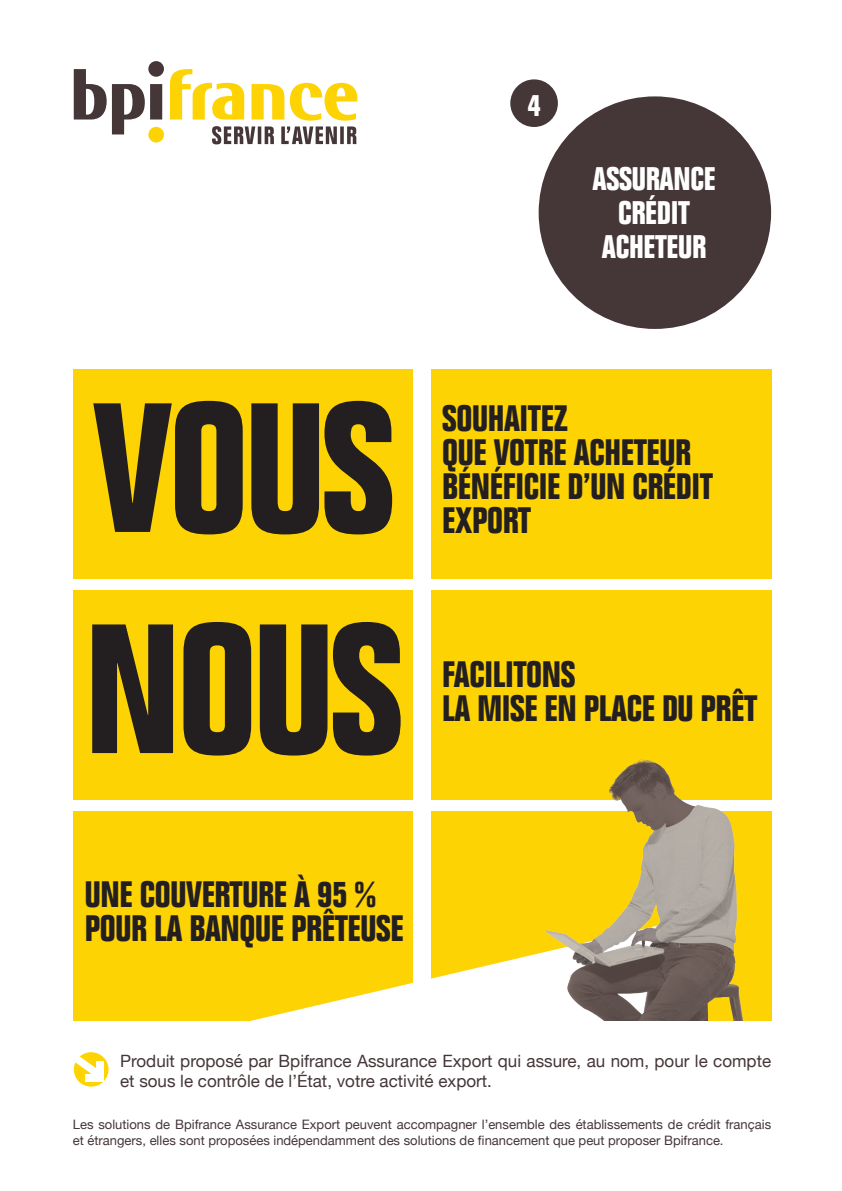
<style>
.page{position:relative;width:842px;height:1191px;background:#fff}
.page>*{position:absolute;margin:0;border:0;box-sizing:border-box;transform-origin:0 0}
.t1{font:700 condensed 180px "Folio";letter-spacing:-.02em;color:#231f20}
.t2{font:700 condensed 36px/34px "Folio";letter-spacing:-.01em;color:#231f20}
.t3{font:700 condensed 32px/34px "Folio";letter-spacing:-.01em;color:#fff;text-align:center}
.t4{font:700 condensed 30px "Folio";color:#fff}
.t5{font:17px/20px "Helvetica Neue";color:#453638}
.t6{font:13px/16px "Helvetica Neue";color:#453638}
</style>
<div class="page">
<div style="left:510px;top:79px;width:48px;height:48px;background:#453638;border-radius:50%"></div>
<div style="left:74px;top:369px;width:340px;height:209px;background:#fed304"></div>
<div style="left:74px;top:590px;width:340px;height:209px;background:#fed304"></div>
<div style="left:74px;top:811px;width:340px;height:209px;background:#fed304"></div>
<div style="left:431px;top:369px;width:340px;height:209px;background:#fed304"></div>
<div style="left:431px;top:590px;width:340px;height:209px;background:#fed304"></div>
<div style="left:431px;top:811px;width:340px;height:209px;background:#fed304"></div>
<div style="left:539px;top:96px;width:232px;height:233px;background:#453638;border-radius:50%"></div>
<div style="left:148px;top:127px;width:16px;height:15px;background:#fed304;border-radius:50%"></div>
<svg style="left:170px;top:69px;width:187px;height:75px"></svg>
<div style="left:150px;top:84px;width:12px;height:35px;background:#453638"></div>
<div style="left:148px;top:61px;width:16px;height:16px;background:#453638;border-radius:50%"></div>
<svg style="left:74px;top:69px;width:71px;height:65px"></svg>
<svg style="left:74px;top:1052px;width:35px;height:34px"></svg>
<div style="left:86px;top:1074px;width:18px;height:7px;background:#fff"></div>
<div style="left:97px;top:1061px;width:7px;height:19px;background:#fff"></div>
<svg style="left:74px;top:1055px;width:28px;height:23px"></svg>
<svg style="left:237px;top:909px;width:491px;height:112px"></svg>
<img style="left:512px;top:759px;width:258px;height:261px">
<h3 class="t4" style="left:528px;top:89px;width:14px">4</h3>
<h3 class="t3" style="left:592px;top:162px;width:124px">ASSURANCE<br>CRÉDIT<br>ACHETEUR</h3>
<h1 class="t1" style="left:93px;top:369px;width:304px">VOUS</h1>
<h1 class="t1" style="left:84px;top:590px;width:320px">NOUS</h1>
<h2 class="t2" style="left:442px;top:402px;width:273px">SOUHAITEZ<br>QUE VOTRE ACHETEUR<br>BÉNÉFICIE D’UN CRÉDIT<br>EXPORT</h2>
<h2 class="t2" style="left:442px;top:657px;width:317px">FACILITONS<br>LA MISE EN PLACE DU PRÊT</h2>
<h2 class="t2" style="left:85px;top:877px;width:320px">UNE COUVERTURE À 95 %<br>POUR LA BANQUE PRÊTEUSE</h2>
<h3 class="t5" style="left:120px;top:1051px;width:652px">Produit proposé par Bpifrance Assurance Export qui assure, au nom, pour le compte et sous le contrôle de l’État, votre activité export.</h3>
<p class="t6" style="left:73px;top:1117px;width:700px">Les solutions de Bpifrance Assurance Export peuvent accompagner l’ensemble des établissements de crédit français et étrangers, elles sont proposées indépendamment des solutions de financement que peut proposer Bpifrance.</p>
</div>
